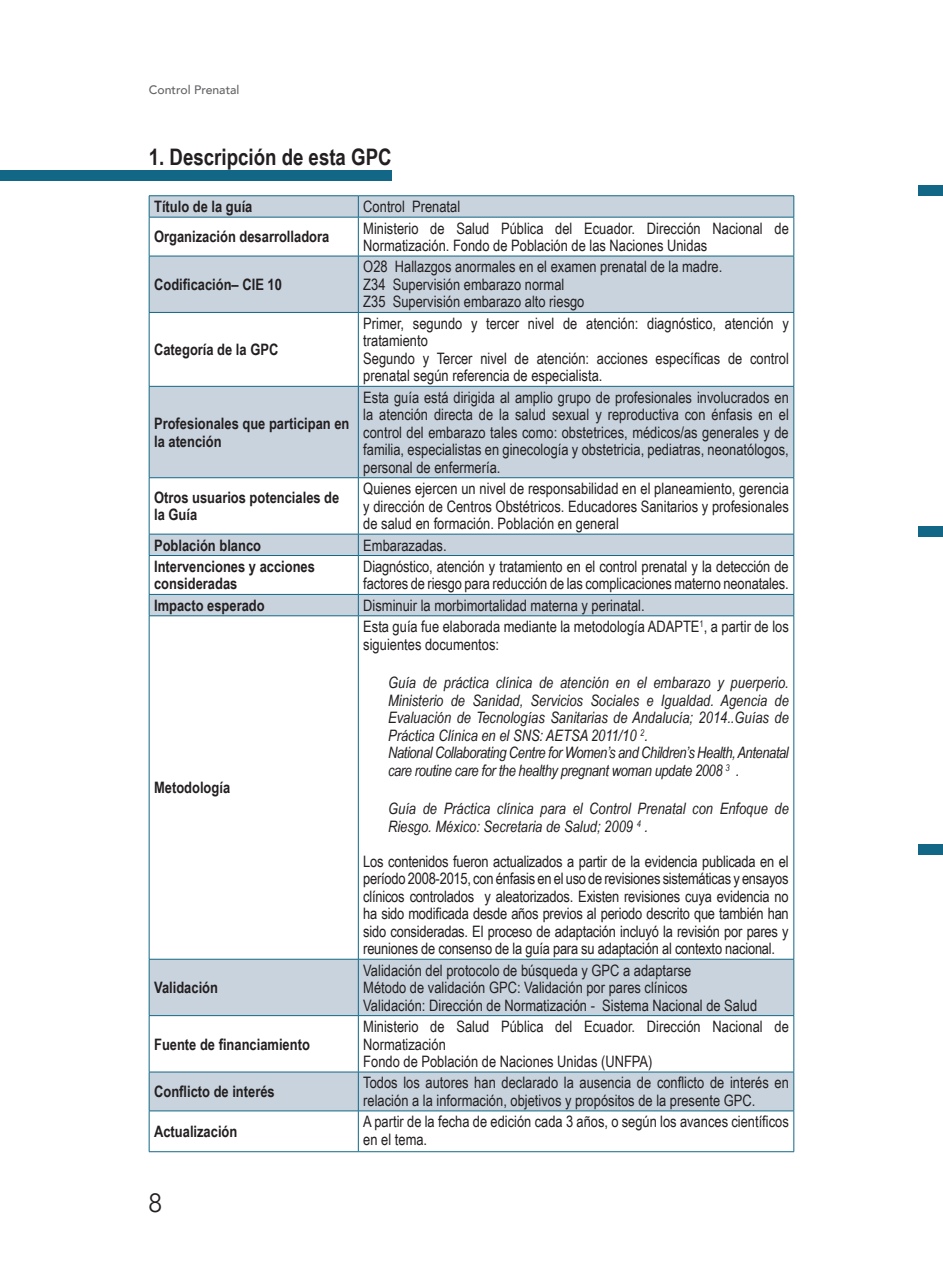
<style>
.page{position:relative;width:943px;height:1280px;background:#fff}
.page>*{position:absolute;margin:0;border:0;box-sizing:border-box;transform-origin:0 0}
.t1{font:300 26.25px "Avenir";color:#231f20}
.t2{font:700 22.75px "Arial Narrow";color:#231f20}
.t3{font:15.75px/17.5px "Arial Narrow";color:#231f20}
.t4{font:italic 15.75px/17.5px "Arial Narrow";color:#231f20}
.t5{font:700 15.75px/17.5px "Arial Narrow";color:#231f20}
.t6{font:500 12.25px "Avenir";color:#636366}
</style>
<div class="page">
<svg style="left:150px;top:196px;width:643px;height:914px"></svg>
<hr style="left:149px;top:195px;width:209px;height:1px;background:#116785">
<svg style="left:149px;top:196px;width:1px;height:21px"></svg>
<hr style="left:358px;top:195px;width:436px;height:1px;background:#116785">
<svg style="left:358px;top:196px;width:1px;height:21px"></svg>
<svg style="left:793px;top:196px;width:1px;height:21px"></svg>
<hr style="left:149px;top:217px;width:209px;height:1px;background:#116785">
<hr style="left:149px;top:217px;width:1px;height:39px;background:#116785">
<hr style="left:358px;top:217px;width:436px;height:1px;background:#116785">
<hr style="left:358px;top:217px;width:1px;height:39px;background:#116785">
<hr style="left:793px;top:217px;width:1px;height:39px;background:#116785">
<hr style="left:149px;top:313px;width:1px;height:73px;background:#116785">
<hr style="left:358px;top:313px;width:1px;height:73px;background:#116785">
<hr style="left:793px;top:313px;width:1px;height:73px;background:#116785">
<hr style="left:149px;top:478px;width:1px;height:56px;background:#116785">
<hr style="left:358px;top:478px;width:1px;height:56px;background:#116785">
<hr style="left:793px;top:478px;width:1px;height:56px;background:#116785">
<hr style="left:149px;top:556px;width:1px;height:38px;background:#116785">
<hr style="left:358px;top:556px;width:1px;height:38px;background:#116785">
<hr style="left:793px;top:556px;width:1px;height:38px;background:#116785">
<hr style="left:149px;top:616px;width:1px;height:343px;background:#116785">
<hr style="left:358px;top:616px;width:1px;height:343px;background:#116785">
<hr style="left:793px;top:616px;width:1px;height:343px;background:#116785">
<hr style="left:149px;top:1016px;width:1px;height:56px;background:#116785">
<hr style="left:358px;top:1016px;width:1px;height:56px;background:#116785">
<hr style="left:793px;top:1016px;width:1px;height:56px;background:#116785">
<hr style="left:149px;top:1111px;width:1px;height:40px;background:#116785">
<hr style="left:358px;top:1111px;width:1px;height:40px;background:#116785">
<hr style="left:793px;top:1111px;width:1px;height:40px;background:#116785">
<hr style="left:149px;top:1151px;width:209px;height:1px;background:#116785">
<hr style="left:358px;top:1151px;width:436px;height:1px;background:#116785">
<hr style="left:149px;top:256px;width:209px;height:1px;background:#116785">
<hr style="left:149px;top:256px;width:1px;height:56px;background:#116785">
<hr style="left:149px;top:312px;width:209px;height:1px;background:#116785">
<hr style="left:358px;top:256px;width:436px;height:1px;background:#116785">
<hr style="left:358px;top:256px;width:1px;height:56px;background:#116785">
<hr style="left:793px;top:256px;width:1px;height:56px;background:#116785">
<hr style="left:358px;top:312px;width:436px;height:1px;background:#116785">
<hr style="left:149px;top:386px;width:209px;height:1px;background:#116785">
<hr style="left:149px;top:387px;width:1px;height:90px;background:#116785">
<hr style="left:149px;top:477px;width:209px;height:1px;background:#116785">
<hr style="left:358px;top:386px;width:436px;height:1px;background:#116785">
<hr style="left:358px;top:387px;width:1px;height:90px;background:#116785">
<hr style="left:793px;top:387px;width:1px;height:90px;background:#116785">
<hr style="left:358px;top:477px;width:436px;height:1px;background:#116785">
<hr style="left:149px;top:534px;width:209px;height:1px;background:#116785">
<svg style="left:149px;top:534px;width:1px;height:21px"></svg>
<hr style="left:149px;top:555px;width:209px;height:1px;background:#116785">
<hr style="left:358px;top:534px;width:436px;height:1px;background:#116785">
<svg style="left:358px;top:534px;width:1px;height:21px"></svg>
<svg style="left:793px;top:534px;width:1px;height:21px"></svg>
<hr style="left:358px;top:555px;width:436px;height:1px;background:#116785">
<hr style="left:149px;top:594px;width:209px;height:1px;background:#116785">
<svg style="left:149px;top:595px;width:1px;height:20px"></svg>
<hr style="left:149px;top:615px;width:209px;height:1px;background:#116785">
<hr style="left:358px;top:594px;width:436px;height:1px;background:#116785">
<svg style="left:358px;top:595px;width:1px;height:20px"></svg>
<svg style="left:793px;top:595px;width:1px;height:20px"></svg>
<hr style="left:358px;top:615px;width:436px;height:1px;background:#116785">
<hr style="left:149px;top:959px;width:209px;height:1px;background:#116785">
<hr style="left:149px;top:959px;width:1px;height:56px;background:#116785">
<hr style="left:149px;top:1015px;width:209px;height:1px;background:#116785">
<hr style="left:358px;top:959px;width:436px;height:1px;background:#116785">
<hr style="left:358px;top:959px;width:1px;height:56px;background:#116785">
<hr style="left:793px;top:959px;width:1px;height:56px;background:#116785">
<hr style="left:358px;top:1015px;width:436px;height:1px;background:#116785">
<hr style="left:149px;top:1072px;width:209px;height:1px;background:#116785">
<hr style="left:149px;top:1072px;width:1px;height:39px;background:#116785">
<hr style="left:149px;top:1110px;width:209px;height:1px;background:#116785">
<hr style="left:358px;top:1072px;width:436px;height:1px;background:#116785">
<hr style="left:358px;top:1072px;width:1px;height:39px;background:#116785">
<hr style="left:793px;top:1072px;width:1px;height:39px;background:#116785">
<hr style="left:358px;top:1110px;width:436px;height:1px;background:#116785">
<div style="left:0;top:171px;width:391px;height:10px;background:#116785"></div>
<div style="left:918px;top:186px;width:25px;height:10px;background:#116785"></div>
<div style="left:918px;top:526px;width:25px;height:10px;background:#116785"></div>
<div style="left:918px;top:844px;width:25px;height:11px;background:#116785"></div>
<p class="t6" style="left:149px;top:79px;width:92px">Control Prenatal</p>
<h2 class="t2" style="left:149px;top:140px;width:244px">1. Descripción de esta GPC</h2>
<p class="t5" style="left:154px;top:197px;width:100px">Título de la guía</p>
<p class="t3" style="left:363px;top:197px;width:98px">Control Prenatal</p>
<p class="t5" style="left:154px;top:227px;width:177px">Organización desarrolladora</p>
<p class="t3" style="left:363px;top:219px;width:427px">Ministerio de Salud Pública del Ecuador. Dirección Nacional de<br>Normatización. Fondo de Población de las Naciones Unidas</p>
<p class="t5" style="left:154px;top:275px;width:129px">Codificación– CIE 10</p>
<p class="t3" style="left:363px;top:258px;width:360px">O28 Hallazgos anormales en el examen prenatal de la madre.<br>Z34 Supervisión embarazo normal<br>Z35 Supervisión embarazo alto riesgo</p>
<p class="t5" style="left:154px;top:340px;width:126px">Categoría de la GPC</p>
<p class="t5" style="left:154px;top:414px;width:197px">Profesionales que participan en la atención</p>
<p class="t3" style="left:363px;top:314px;width:427px">Primer, segundo y tercer nivel de atención: diagnóstico, atención y tratamiento<br>Segundo y Tercer nivel de atención: acciones específicas de control prenatal según referencia de especialista.</p>
<p class="t3" style="left:363px;top:388px;width:427px;text-align:justify">Esta guía está dirigida al amplio grupo de profesionales involucrados en la atención directa de la salud sexual y reproductiva con énfasis en el control del embarazo tales como: obstetrices, médicos/as generales y de familia, especialistas en ginecología y obstetricia, pediatras, neonatólogos, personal de enfermería.</p>
<p class="t5" style="left:154px;top:488px;width:187px">Otros usuarios potenciales de la Guía</p>
<p class="t3" style="left:363px;top:479px;width:427px;text-align:justify">Quienes ejercen un nivel de responsabilidad en el planeamiento, gerencia y dirección de Centros Obstétricos. Educadores Sanitarios y profesionales de salud en formación. Población en general</p>
<p class="t5" style="left:154px;top:535px;width:108px">Población blanco</p>
<p class="t3" style="left:363px;top:536px;width:85px">Embarazadas.</p>
<p class="t5" style="left:154px;top:557px;width:162px">Intervenciones y acciones consideradas</p>
<p class="t3" style="left:363px;top:557px;width:427px">Diagnóstico, atención y tratamiento en el control prenatal y la detección de factores de riesgo para reducción de las complicaciones materno neonatales.</p>
<p class="t5" style="left:154px;top:596px;width:112px">Impacto esperado</p>
<p class="t3" style="left:363px;top:596px;width:283px">Disminuir la morbimortalidad materna y perinatal.</p>
<p class="t5" style="left:154px;top:778px;width:78px">Metodología</p>
<p class="t5" style="left:154px;top:978px;width:65px">Validación</p>
<p class="t5" style="left:154px;top:1034px;width:157px">Fuente de financiamiento</p>
<p class="t3" style="left:363px;top:617px;width:427px">Esta guía fue elaborada mediante la metodología ADAPTE<sup>1</sup>, a partir de los siguientes documentos:</p>
<p class="t4" style="left:388px;top:674px;width:402px">Guía de práctica clínica de atención en el embarazo y puerperio.<br>Ministerio de Sanidad, Servicios Sociales e Igualdad. Agencia de Evaluación de Tecnologías Sanitarias de Andalucía; 2014..Guías de Práctica Clínica en el SNS: AETSA 2011/10 <sup>2</sup>.<br>National Collaborating Centre for Women’s and Children’s Health, Antenatal care routine care for the healthy pregnant woman update 2008 <sup>3</sup> .</p>
<p class="t4" style="left:388px;top:800px;width:402px">Guía de Práctica clínica para el Control Prenatal con Enfoque de<br>Riesgo. México: Secretaria de Salud; 2009 <sup>4</sup> .</p>
<p class="t3" style="left:363px;top:852px;width:427px;text-align:justify">Los contenidos fueron actualizados a partir de la evidencia publicada en el período 2008-2015, con énfasis en el uso de revisiones sistemáticas y ensayos clínicos controlados y aleatorizados. Existen revisiones cuya evidencia no ha sido modificada desde años previos al periodo descrito que también han sido consideradas. El proceso de adaptación incluyó la revisión por pares y reuniones de consenso de la guía para su adaptación al contexto nacional.</p>
<p class="t3" style="left:363px;top:961px;width:395px">Validación del protocolo de búsqueda y GPC a adaptarse<br>Método de validación GPC: Validación por pares clínicos<br>Validación: Dirección de Normatización - Sistema Nacional de Salud</p>
<p class="t3" style="left:363px;top:1017px;width:427px">Ministerio de Salud Pública del Ecuador. Dirección Nacional de<br>Normatización<br>Fondo de Población de Naciones Unidas (UNFPA)</p>
<p class="t5" style="left:154px;top:1082px;width:122px">Conflicto de interés</p>
<p class="t3" style="left:363px;top:1073px;width:427px">Todos los autores han declarado la ausencia de conflicto de interés en relación a la información, objetivos y propósitos de la presente GPC.</p>
<p class="t5" style="left:154px;top:1122px;width:85px">Actualización</p>
<p class="t3" style="left:363px;top:1112px;width:427px">A partir de la fecha de edición cada 3 años, o según los avances científicos en el tema.</p>
<h1 class="t1" style="left:149px;top:1187px;width:15px">8</h1>
</div>
